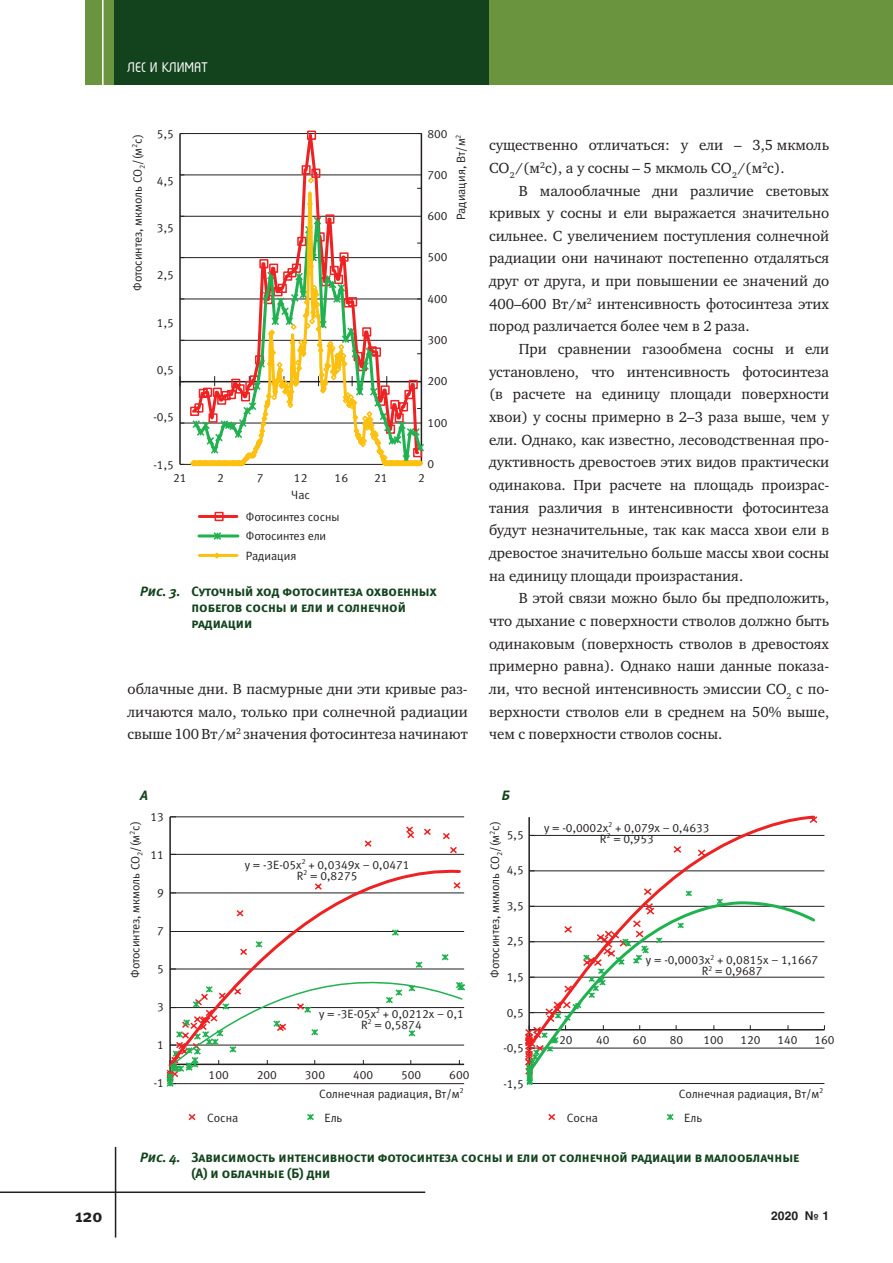
<style>
.page{position:relative;width:893px;height:1263px;background:#fff}
.page>*{position:absolute;margin:0;border:0;box-sizing:border-box;transform-origin:0 0}
.t1{font:18px "Meta Bold C";color:#231f20}
.t2{font:700 16.5px "Magic C";color:#fff}
.Text{font:15px/22.6px "Charter C";color:#231f20;text-align:justify}
.Ris_Zag{font:13.5px/16.2px "Meta Bold Caps C";color:#13431d}
.Ris_Zag-2{font:italic 13.5px "Meta Bold Caps C";color:#13431d}
.t3{font:12px/11.1px "Meta Normal LFC";color:#231f20;text-align:center}
.t4{font:700 12px "Helios C";color:#231f20}
.t5{font:7.5px "Meta Normal LFC";color:#231f20}
.s1{font-style:italic}
.s2{font-style:inherit}
</style>
<div class="page">
<div style="left:85px;top:0;width:808px;height:85px;background:#6b943e"></div>
<div style="left:115px;top:0;width:374px;height:85px;background:#13431d"></div>
<hr style="left:102px;top:0;width:2px;height:85px;background:#fff">
<hr style="left:0;top:1191px;width:425px;height:2px;background:#231f20">
<hr style="left:115px;top:1147px;width:1px;height:90px;background:#231f20">
<hr style="left:199px;top:515px;width:38px;height:3px;background:#ee2123">
<hr style="left:199px;top:534px;width:39px;height:3px;background:#20b150">
<hr style="left:199px;top:554px;width:38px;height:3px;background:#fcc011">
<hr style="left:180px;top:133px;width:241px;height:1px;background:#231f20">
<hr style="left:180px;top:175px;width:241px;height:1px;background:#231f20">
<hr style="left:180px;top:216px;width:241px;height:1px;background:#231f20">
<hr style="left:180px;top:257px;width:241px;height:1px;background:#231f20">
<hr style="left:180px;top:299px;width:241px;height:1px;background:#231f20">
<hr style="left:180px;top:340px;width:241px;height:1px;background:#231f20">
<hr style="left:180px;top:423px;width:241px;height:1px;background:#231f20">
<hr style="left:180px;top:464px;width:241px;height:1px;background:#231f20">
<hr style="left:179px;top:134px;width:2px;height:330px;background:#231f20">
<hr style="left:180px;top:381px;width:241px;height:1px;background:#231f20">
<svg style="left:180px;top:376px;width:4px;height:10px"></svg>
<svg style="left:190px;top:130px;width:233px;height:337px"></svg>
<div style="left:215px;top:512px;width:9px;height:9px;border:2px solid #ee2123"></div>
<svg style="left:212px;top:532px;width:11px;height:8px"></svg>
<svg style="left:213px;top:552px;width:8px;height:7px"></svg>
<hr style="left:170px;top:816px;width:294px;height:1px;background:#231f20">
<hr style="left:170px;top:854px;width:294px;height:1px;background:#231f20">
<hr style="left:170px;top:893px;width:294px;height:1px;background:#231f20">
<hr style="left:169px;top:817px;width:2px;height:267px;background:#231f20">
<svg style="left:424px;top:828px;width:7px;height:7px"></svg>
<svg style="left:441px;top:833px;width:18px;height:22px"></svg>
<svg style="left:406px;top:826px;width:9px;height:13px"></svg>
<svg style="left:364px;top:840px;width:8px;height:7px"></svg>
<svg style="left:169px;top:868px;width:293px;height:60px"></svg>
<svg style="left:166px;top:928px;width:300px;height:159px"></svg>
<svg style="left:307px;top:1114px;width:7px;height:6px"></svg>
<svg style="left:188px;top:1113px;width:8px;height:8px"></svg>
<svg style="left:666px;top:1113px;width:8px;height:8px"></svg>
<svg style="left:548px;top:1113px;width:8px;height:8px"></svg>
<hr style="left:529px;top:835px;width:295px;height:1px;background:#231f20">
<hr style="left:529px;top:870px;width:295px;height:1px;background:#231f20">
<hr style="left:529px;top:906px;width:295px;height:1px;background:#231f20">
<hr style="left:529px;top:941px;width:295px;height:1px;background:#231f20">
<hr style="left:529px;top:977px;width:295px;height:1px;background:#231f20">
<hr style="left:529px;top:1012px;width:295px;height:1px;background:#231f20">
<hr style="left:529px;top:1048px;width:295px;height:1px;background:#231f20">
<hr style="left:529px;top:1083px;width:295px;height:1px;background:#231f20">
<hr style="left:529px;top:1029px;width:295px;height:1px;background:#231f20">
<svg style="left:528px;top:815px;width:289px;height:84px"></svg>
<svg style="left:525px;top:899px;width:293px;height:177px"></svg>
<p class="t2" style="left:128px;top:60px;width:82px">ЛЕС И КЛИМАТ</p>
<p class="t3" style="left:427px;top:128px;width:22px">800</p>
<p class="t3" style="left:427px;top:169px;width:22px">700</p>
<p class="t3" style="left:427px;top:210px;width:22px">600</p>
<p class="t3" style="left:427px;top:252px;width:22px">500</p>
<p class="t3" style="left:427px;top:293px;width:22px">400</p>
<p class="t3" style="left:427px;top:334px;width:22px">300</p>
<p class="t3" style="left:427px;top:375px;width:22px">200</p>
<p class="t3" style="left:427px;top:417px;width:22px">100</p>
<p class="t3" style="left:427px;top:458px;width:8px">0</p>
<p class="t3" style="left:157px;top:128px;width:18px">5,5</p>
<p class="t5" style="left:454px;top:139px;width:6px;rotate:-90deg">2</p>
<p class="t3" style="left:157px;top:175px;width:18px">4,5</p>
<p class="t3" style="left:157px;top:222px;width:18px">3,5</p>
<p class="t3" style="left:157px;top:270px;width:18px">2,5</p>
<p class="t3" style="left:157px;top:317px;width:18px">1,5</p>
<p class="t3" style="left:157px;top:364px;width:18px">0,5</p>
<p class="t3" style="left:153px;top:411px;width:22px">-0,5</p>
<p class="t3" style="left:153px;top:459px;width:22px">-1,5</p>
<p class="t3" style="left:132px;top:291px;width:158px;rotate:-90deg">Фотосинтез, мкмоль СО<sub>2</sub>/(м<sup>2</sup>с)</p>
<p class="t3" style="left:455px;top:220px;width:83px;rotate:-90deg">Радиация, Вт/м</p>
<p class="t3" style="left:173px;top:473px;width:15px">21</p>
<p class="t3" style="left:217px;top:473px;width:8px">2</p>
<p class="t3" style="left:257px;top:473px;width:8px">7</p>
<p class="t3" style="left:335px;top:473px;width:15px">16</p>
<p class="t3" style="left:294px;top:473px;width:15px">12</p>
<p class="t3" style="left:374px;top:473px;width:15px">21</p>
<p class="t3" style="left:418px;top:473px;width:8px">2</p>
<p class="t3" style="left:246px;top:507px;width:95px;line-height:19.5px;text-align:left">Фотосинтез сосны<br>Фотосинтез ели<br>Радиация</p>
<p class="t3" style="left:291px;top:489px;width:20px">Час</p>
<p class="Ris_Zag" style="left:191px;top:583px;width:247px;text-indent:-51px"><span class="s1">Рис. 3.</span> Суточный ход фотосинтеза охвоенных побегов сосны и ели и солнечной радиации</p>
<p class="Text" style="left:128px;top:678px;width:342px">облачные дни. В пасмурные дни эти кривые раз&shy;личаются мало, только при солнечной радиации свыше 100 Вт/м<sup>2</sup> значения фотосинтеза начинают</p>
<p class="Text" style="left:489px;top:134px;width:342px">существенно отличаться: у ели – 3,5 мкмоль<br>СО<sub>2</sub><span class="s2">/(</span>м<sup>2</sup>с), а у сосны – 5 мкмоль СО<sub>2</sub><span class="s2">/(</span>м<sup>2</sup>с).</p>
<p class="Text" style="left:489px;top:179px;width:342px;text-indent:30px">В малооблачные дни различие световых кривых у сосны и ели выражается значительно сильнее. С увеличением поступления солнечной радиации они начинают постепенно отдаляться друг от друга, и при повышении ее значений до 400–600 Вт/м<sup>2</sup> интенсивность фотосинтеза этих пород различается более чем в 2 раза.</p>
<p class="Text" style="left:489px;top:338px;width:342px;text-indent:30px">При сравнении газообмена сосны и ели установлено, что интенсивность фотосинтеза (в расчете на единицу площади поверхности хвои) у сосны примерно в 2–3 раза выше, чем у ели. Однако, как известно, лесоводственная про&shy;дуктивность древостоев этих видов практически одинакова. При расчете на площадь произрас&shy;тания различия в интенсивности фотосинтеза будут незначительные, так как масса хвои ели в древостое значительно больше массы хвои сосны на единицу площади произрастания.</p>
<p class="Text" style="left:489px;top:587px;width:342px;text-indent:30px">В этой связи можно было бы предположить, что дыхание с поверхности стволов должно быть одинаковым (поверхность стволов в древостоях примерно равна). Однако наши данные показа&shy;ли, что весной интенсивность эмиссии СО<sub>2</sub> с по&shy;верхности стволов ели в среднем на 50% выше, чем с поверхности стволов сосны.</p>
<p class="Ris_Zag-2" style="left:140px;top:787px;width:9px">A</p>
<p class="Ris_Zag-2" style="left:502px;top:787px;width:10px">Б</p>
<p class="t3" style="left:130px;top:978px;width:158px;rotate:-90deg">Фотосинтез, мкмоль СО<sub>2</sub>/(м<sup>2</sup>с)</p>
<p class="t3" style="left:151px;top:811px;width:15px">13</p>
<p class="t3" style="left:151px;top:849px;width:15px">11</p>
<p class="t3" style="left:157px;top:887px;width:8px">9</p>
<p class="t3" style="left:157px;top:925px;width:8px">7</p>
<p class="t3" style="left:157px;top:963px;width:8px">5</p>
<p class="t3" style="left:157px;top:1001px;width:8px">3</p>
<p class="t3" style="left:157px;top:1039px;width:8px">1</p>
<p class="t3" style="left:154px;top:1077px;width:12px">-1</p>
<p class="t3" style="left:245px;top:859px;width:166px">y = -3E-05х<sup>2</sup> + 0,0349х – 0,0471<br>R<sup>2</sup> = 0,8275</p>
<p class="t3" style="left:319px;top:1008px;width:146px">y = -3E-05х<sup>2</sup> + 0,0212х – 0,1<br>R<sup>2</sup> = 0,5874</p>
<p class="t3" style="left:209px;top:1069px;width:22px">100</p>
<p class="t3" style="left:257px;top:1069px;width:22px">200</p>
<p class="t3" style="left:305px;top:1069px;width:22px">300</p>
<p class="t3" style="left:353px;top:1069px;width:22px">400</p>
<p class="t3" style="left:401px;top:1069px;width:22px">500</p>
<p class="t3" style="left:449px;top:1069px;width:22px">600</p>
<p class="t3" style="left:207px;top:1112px;width:33px">Сосна</p>
<p class="t3" style="left:325px;top:1112px;width:19px">Ель</p>
<p class="t3" style="left:319px;top:1088px;width:146px">Солнечная радиация, Вт/м<sup>2</sup></p>
<p class="t3" style="left:489px;top:978px;width:158px;rotate:-90deg">Фотосинтез, мкмоль СО<sub>2</sub>/(м<sup>2</sup>с)</p>
<p class="t3" style="left:507px;top:829px;width:18px">5,5</p>
<p class="t3" style="left:507px;top:865px;width:18px">4,5</p>
<p class="t3" style="left:507px;top:900px;width:18px">3,5</p>
<p class="t3" style="left:507px;top:936px;width:18px">2,5</p>
<p class="t3" style="left:507px;top:971px;width:18px">1,5</p>
<p class="t3" style="left:507px;top:1007px;width:18px">0,5</p>
<p class="t3" style="left:503px;top:1042px;width:22px">-0,5</p>
<p class="t3" style="left:503px;top:1078px;width:22px">-1,5</p>
<p class="t3" style="left:544px;top:822px;width:167px">y = -0,0002х<sup>2</sup> + 0,079х – 0,4633<br>R<sup>2</sup> = 0,953</p>
<p class="t3" style="left:646px;top:954px;width:174px">y = -0,0003х<sup>2</sup> + 0,0815х – 1,1667<br>R<sup>2</sup> = 0,9687</p>
<p class="t3" style="left:559px;top:1035px;width:15px">20</p>
<p class="t3" style="left:596px;top:1035px;width:15px">40</p>
<p class="t3" style="left:633px;top:1035px;width:15px">60</p>
<p class="t3" style="left:670px;top:1035px;width:15px">80</p>
<p class="t3" style="left:703px;top:1035px;width:22px">100</p>
<p class="t3" style="left:740px;top:1035px;width:22px">120</p>
<p class="t3" style="left:777px;top:1035px;width:22px">140</p>
<p class="t3" style="left:814px;top:1034px;width:22px">160</p>
<p class="t3" style="left:679px;top:1088px;width:146px">Солнечная радиация, Вт/м<sup>2</sup></p>
<p class="t3" style="left:567px;top:1112px;width:33px">Сосна</p>
<p class="t3" style="left:684px;top:1112px;width:19px">Ель</p>
<p class="Ris_Zag" style="left:191px;top:1149px;width:609px;text-indent:-51px"><span class="s1">Рис. 4.</span> Зависимость интенсивности фотосинтеза сосны и ели от солнечной радиации вмалооблачные (А) и облачные (Б) дни</p>
<p class="t1" style="left:75px;top:1205px;width:29px">120</p>
<p class="t4" style="left:771px;top:1208px;width:59px">2020 № 1</p>
</div>
